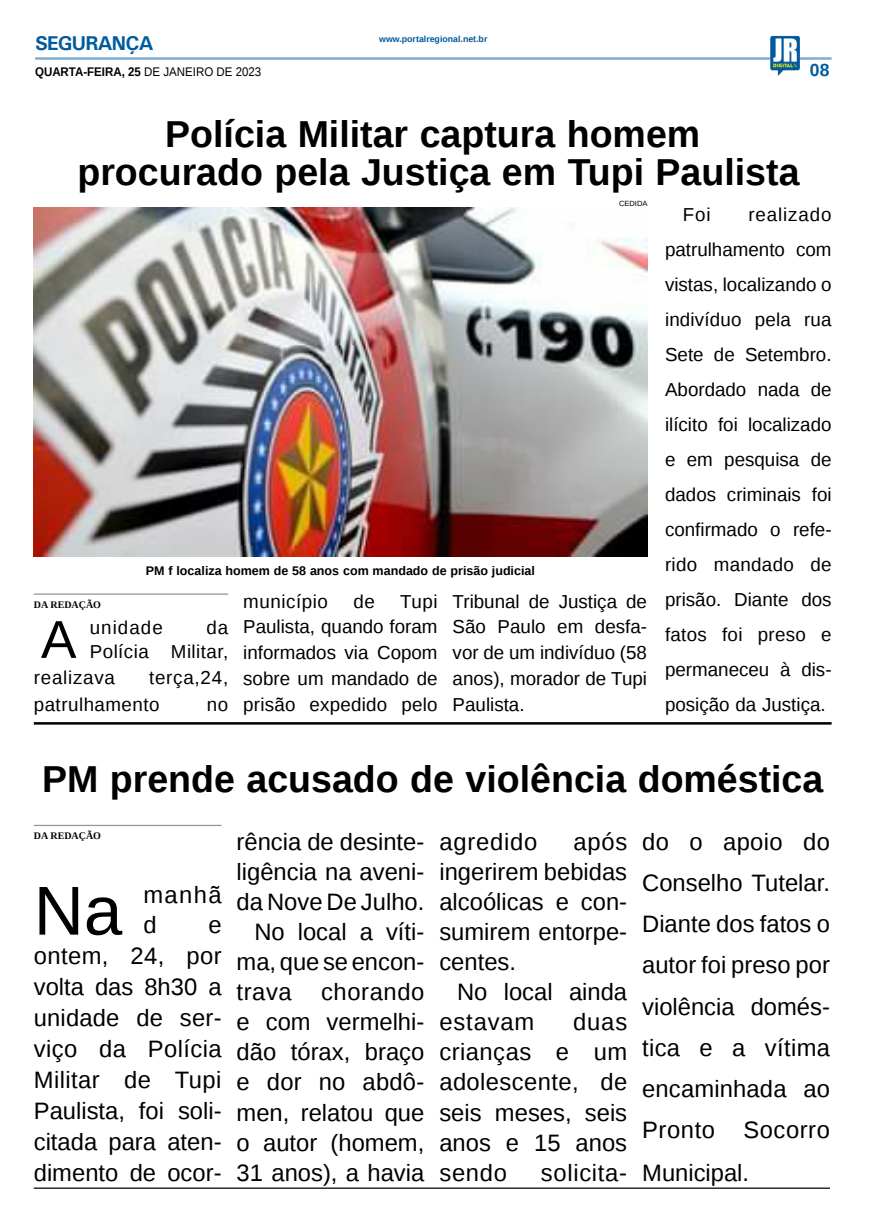
<style>
.page{position:relative;width:869px;height:1223px;background:#fff}
.page>*{position:absolute;margin:0;border:0;box-sizing:border-box;transform-origin:0 0}
.MATÉRIA{font:69.12px "Liberation Sans";color:#000}
.MATÉRIA-2{font:53.25px "Liberation Sans";color:#000}
.TÍTULO{font:700 37.5px "Liberation Sans";color:#000}
.MATÉRIA-3{font:23.75px/30.1px "Liberation Sans";color:#000;text-align:justify}
.MATÉRIA-4{font:23.75px "Liberation Sans";letter-spacing:.03em;color:#000}
.MATÉRIA-5{font:23.75px "Liberation Sans";letter-spacing:.035em;color:#000}
.TITULO_PG{font:700 20px "Univers";letter-spacing:-.04em;color:#005a9e}
.MATÉRIA-6{font:18.75px/35px "Liberation Sans";color:#000;text-align:justify}
.MATÉRIA-7{font:18.75px/23.8px "Liberation Sans";letter-spacing:.025em;color:#000;text-align:right}
.MATÉRIA-8{font:18.75px "Liberation Sans";letter-spacing:.04em;color:#000}
.MATÉRIA-9{font:18.75px "Liberation Sans";letter-spacing:.03em;color:#000}
.MATÉRIA-10{font:18.75px "Liberation Sans";letter-spacing:.055em;color:#000}
.TÍTULO-2{font:700 17.5px "Liberation Sans";color:#005a9e}
.LEGENDA{font:700 12.5px "Liberation Sans";color:#000}
.DATA_PG{font:700 12.5px "Liberation Sans";color:#000;scale:.92 1}
.CRÉDITO_NOME{font:700 10px "Liberation Serif";color:#000}
.DATA_PG-2{font:700 8.75px "Liberation Sans";color:#005a9e}
.CRÉDITO_FOTO{font:7.5px "Liberation Sans";color:#000}
.s1{font-weight:400}
</style>
<div class="page">
<hr style="left:35px;top:57px;width:796px;height:3px;background:#005a9e">
<img style="left:769px;top:36px;width:30px;height:40px">
<hr style="left:34px;top:1187px;width:795px;height:1px;background:#000">
<img style="left:34px;top:208px;width:612px;height:348px">
<hr style="left:34px;top:593px;width:194px;height:1px;background:#939598">
<hr style="left:34px;top:722px;width:797px;height:2px;background:#000">
<hr style="left:34px;top:824px;width:187px;height:2px;background:#939598">
<p class="TITULO_PG" style="left:35px;top:31px;width:120px">SEGURANÇA</p>
<p class="DATA_PG" style="left:35px;top:63px;width:247px">QUARTA-FEIRA, 25 <span class="s1">DE JANEIRO DE 2023</span></p>
<p class="DATA_PG-2" style="left:379px;top:33px;width:110px">www.portalregional.net.br</p>
<p class="TÍTULO-2" style="left:809px;top:58px;width:21px">08</p>
<p class="TÍTULO" style="left:165px;top:109px;width:536px">Polícia Militar captura homem</p>
<p class="TÍTULO" style="left:77px;top:146px;width:723px">procurado pela Justiça em Tupi Paulista</p>
<p class="CRÉDITO_FOTO" style="left:618px;top:199px;width:30px">CEDIDA</p>
<p class="LEGENDA" style="left:146px;top:562px;width:390px">PM f localiza homem de 58 anos com mandado de prisão judicial</p>
<p class="CRÉDITO_NOME" style="left:34px;top:597px;width:69px">DA REDAÇÃO</p>
<p class="MATÉRIA-2" style="left:41px;top:609px;width:37px">A</p>
<p class="MATÉRIA-10" style="left:90px;top:617px;width:74px">unidade</p>
<p class="MATÉRIA-7" style="left:90px;top:616px;width:140px">da<br>Polícia Militar,</p>
<p class="MATÉRIA-8" style="left:34px;top:667px;width:83px">realizava</p>
<p class="MATÉRIA-7" style="left:34px;top:665px;width:196px;line-height:26.4px;text-align:left;text-indent:115px">terça,24, patrulhamento</p>
<p class="MATÉRIA-6" style="left:207px;top:687px;width:23px">no</p>
<p class="MATÉRIA-9" style="left:243px;top:590px;width:86px">município</p>
<p class="MATÉRIA-6" style="left:353px;top:584px;width:23px">de</p>
<p class="MATÉRIA-6" style="left:243px;top:589px;width:196px;line-height:25.8px;text-indent:157px">Tupi Paulista, quando foram informados via Copom sobre um mandado de prisão expedido pelo</p>
<p class="MATÉRIA-6" style="left:452px;top:589px;width:196px;line-height:25.8px">Tribunal de Justiça de São Paulo em desfa&shy;vor de um indivíduo (58 anos), morador de Tupi Paulista.</p>
<p class="MATÉRIA-6" style="left:664px;top:198px;width:168px;text-indent:83px">realizado patrulhamento com vistas, localizando o indivíduo pela rua Sete de Setembro.<br>Abordado nada de ilícito foi localizado e em pesquisa de dados criminais foi confirmado o refe&shy;rido mandado de prisão. Diante dos fatos foi preso e permaneceu à dis&shy;posição da Justiça.</p>
<p class="MATÉRIA-6" style="left:682px;top:198px;width:29px">Foi</p>
<p class="TÍTULO" style="left:42px;top:753px;width:782px">PM prende acusado de violência doméstica</p>
<p class="CRÉDITO_NOME" style="left:34px;top:829px;width:69px">DA REDAÇÃO</p>
<p class="MATÉRIA-3" style="left:439px;top:827px;width:189px;text-indent:134px">após ingerirem bebidas alcoólicas e con&shy;sumirem entorpe&shy;centes.</p>
<p class="MATÉRIA-3" style="left:439px;top:977px;width:189px;text-indent:18px">No local ainda estavam</p>
<p class="MATÉRIA-3" style="left:236px;top:827px;width:189px">rência de desinte&shy;ligência na aveni&shy;da Nove De Julho.</p>
<p class="MATÉRIA-3" style="left:236px;top:917px;width:189px;text-indent:18px">No local a víti&shy;ma, que se encon&shy;trava chorando e com vermelhi&shy;dão tórax, braço e dor no abdô&shy;men, relatou que o autor (homem, 31 anos), a havia</p>
<p class="MATÉRIA-5" style="left:439px;top:828px;width:99px">agredido</p>
<p class="MATÉRIA-3" style="left:642px;top:821px;width:189px;line-height:41.4px">do o apoio do Conselho Tutelar.<br>Diante dos fatos o autor foi preso por violência domés&shy;tica e a vítima encaminhada ao Pronto Socorro Municipal.</p>
<p class="MATÉRIA" style="left:34px;top:871px;width:90px">Na</p>
<p class="MATÉRIA-3" style="left:143px;top:881px;width:80px">manhã d</p>
<p class="MATÉRIA-3" style="left:34px;top:910px;width:189px;line-height:30.9px;text-indent:174px">e ontem, 24, por volta das 8h30 a unidade de ser&shy;viço da Polícia Militar de Tupi Paulista, foi soli&shy;citada para aten&shy;dimento de ocor-</p>
<p class="MATÉRIA-3" style="left:439px;top:1007px;width:189px;text-indent:134px">duas crianças e um adolescente, de seis meses, seis anos e 15 anos sendo</p>
<p class="MATÉRIA-4" style="left:540px;top:1159px;width:88px">solicita-</p>
</div>
